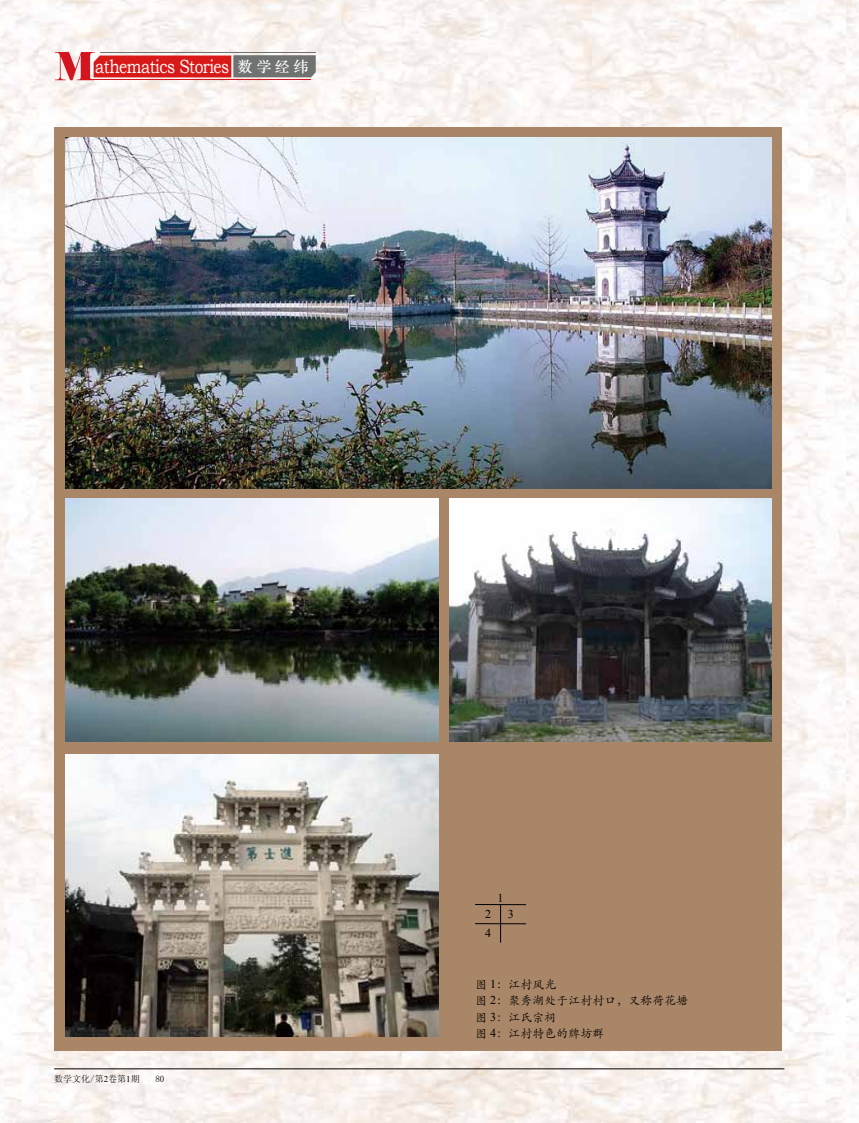
<style>
.page{position:relative;width:859px;height:1123px;background:#fff}
.page>*{position:absolute;margin:0;border:0;box-sizing:border-box;transform-origin:0 0}
.t1{font:19.05px "Bookman Old Style";letter-spacing:-.03em;color:#fff;scale:.82 1}
.t2{font:12px/16.5px "ST Kaiti";color:#000}
.t3{font:12px "Times New Roman";color:#000}
.t4{font:9px "Sim Sun";color:#000}
.s1{font-family:"ST Zhongsong";font-size:15px}
.s2{font-family:"Times New Roman"}
</style>
<div class="page">
<img style="left:0;top:0;width:859px;height:1123px">
<hr style="left:54px;top:1068px;width:730px;height:1px;background:#000">
<svg style="left:55px;top:52px;width:261px;height:28px;background:#c35d5d"></svg>
<hr style="left:81px;top:80px;width:230px;height:1px;background:#d3151f">
<hr style="left:100px;top:52px;width:216px;height:1px;background:#707171">
<div style="left:54px;top:127px;width:728px;height:923px;background:#a98667"></div>
<img style="left:65px;top:138px;width:706px;height:351px">
<img style="left:65px;top:498px;width:374px;height:243px">
<img style="left:449px;top:498px;width:322px;height:243px">
<img style="left:65px;top:754px;width:374px;height:282px">
<hr style="left:475px;top:923px;width:51px;height:1px;background:#000">
<hr style="left:475px;top:904px;width:51px;height:1px;background:#000">
<hr style="left:500px;top:904px;width:1px;height:38px;background:#000">
<h1 class="t1" style="left:95px;top:54px;width:261px">athematics Stories <span class="s1">数学经纬</span></h1>
<p class="t4" style="left:54px;top:1074px;width:87px">数学文化/第<span class="s2">2</span>卷第<span class="s2">1</span>期</p>
<p class="t4" style="left:155px;top:1074px;width:10px">80</p>
<p class="t3" style="left:497px;top:889px;width:7px">1</p>
<p class="t3" style="left:485px;top:905px;width:7px">2</p>
<p class="t3" style="left:508px;top:905px;width:7px">3</p>
<p class="t3" style="left:485px;top:924px;width:7px">4</p>
<p class="t2" style="left:475px;top:975px;width:214px">图 <span class="s2">1</span>：江村风光<br>图 <span class="s2">2</span>：聚秀湖处于江村村口，又称荷花塘图 <span class="s2">3</span>：江氏宗祠<br>图 <span class="s2">4</span>：江村特色的牌坊群</p>
</div>
